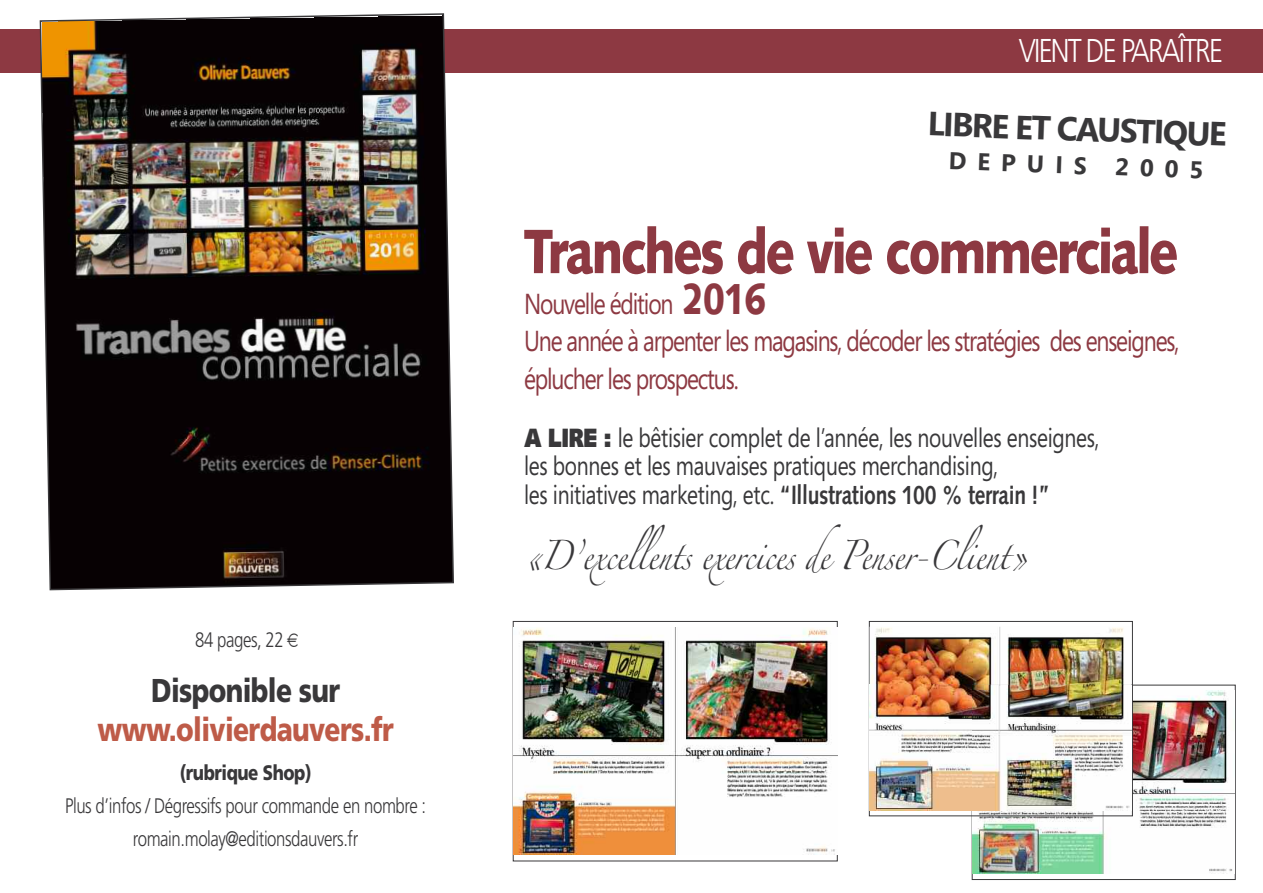
<style>
.page{position:relative;width:1263px;height:893px;background:#fff}
.page>*{position:absolute;margin:0;border:0;box-sizing:border-box;transform-origin:0 0}
.t1{font:900 62.55px "Syntax";letter-spacing:-.05em;color:#8d3942;scale:.8 1}
.t2{font:700 33.45px "Segoe";color:#39383a}
.t3{font:900 33px "Frutiger";letter-spacing:-.025em;color:#be5b48;scale:.8 1}
.t4{font:300 33px "Frutiger";letter-spacing:-.065em;color:#fff;scale:.85 1}
.t5{font:900 33px "Frutiger";letter-spacing:-.025em;color:#39383a;scale:.8 1}
.t6{font:28.8px/37.3px "Segoe";letter-spacing:-.05em;color:#8d3942;scale:.8 1}
.t7{font:26.4px/28.8px "Segoe";letter-spacing:-.015em;color:#39383a;scale:.8 1}
.t8{font:26.4px "Zapfino";letter-spacing:-.015em;color:#39383a;scale:.8 1}
.t9{font:700 24.15px "Segoe";color:#39383a}
.t10{font:300 21px/33px "Frutiger";letter-spacing:-.025em;color:#39383a;text-align:center;scale:.8 1}
.t11{font:900 21px "Frutiger";letter-spacing:-.025em;color:#39383a;scale:.8 1}
.s1{font-family:"Syntax";font-weight:900;font-size:43.35px}
.s2{font-family:"Syntax";font-weight:900}
.s3{font-family:"Syntax";font-weight:700}
</style>
<div class="page">
<div style="left:0;top:29px;width:1263px;height:44px;background:#8d3942"></div>
<img style="left:39px;top:13px;width:415px;height:578px">
<img style="left:513px;top:628px;width:324px;height:226px">
<img style="left:972px;top:810px;width:261px;height:63px">
<img style="left:1133px;top:690px;width:101px;height:120px">
<div style="left:869px;top:621px;width:264px;height:195px;border:1px solid #39383a"></div>
<img style="left:869px;top:627px;width:262px;height:183px">
<p class="t10" style="left:195px;top:625px;width:112px">84 pages, 22</p>
<p class="t5" style="left:151px;top:677px;width:238px">Disponible sur</p>
<p class="t3" style="left:97px;top:716px;width:372px">www.olivierdauvers.fr</p>
<p class="t11" style="left:180px;top:764px;width:166px">(rubrique Shop)</p>
<p class="t10" style="left:65px;top:790px;width:453px">Plus d’infos / Dégressifs pour commande en nombre : romain.molay@editionsdauvers.fr</p>
<p class="t4" style="left:1019px;top:37px;width:242px">VIENT DE PARAÎTRE</p>
<p class="t2" style="left:929px;top:104px;width:301px;rotate:2deg">LIBRE ET CAUSTIQUE</p>
<p class="t9" style="left:949px;top:147px;width:256px;rotate:2deg">DEPUIS 2005</p>
<h1 class="t1" style="left:524px;top:226px;width:820px">Tranches de vie commerciale</h1>
<p class="t6" style="left:524px;top:285px;width:821px">Nouvelle édition <span class="s1">2016<br></span>Une année à arpenter les magasins, décoder les stratégies des enseignes, éplucher les prospectus.</p>
<p class="t7" style="left:524px;top:423px;width:721px"><span class="s2">A LIRE :</span> le bêtisier complet de l’année, les nouvelles enseignes, les bonnes et les mauvaises pratiques merchandising,<br>les initiatives marketing, etc. <span class="s3">“Illustrations 100 % terrain !”</span></p>
<p class="t8" style="left:524px;top:545px;width:631px">«D’excellents exercices de Penser-Client»</p>
</div>
